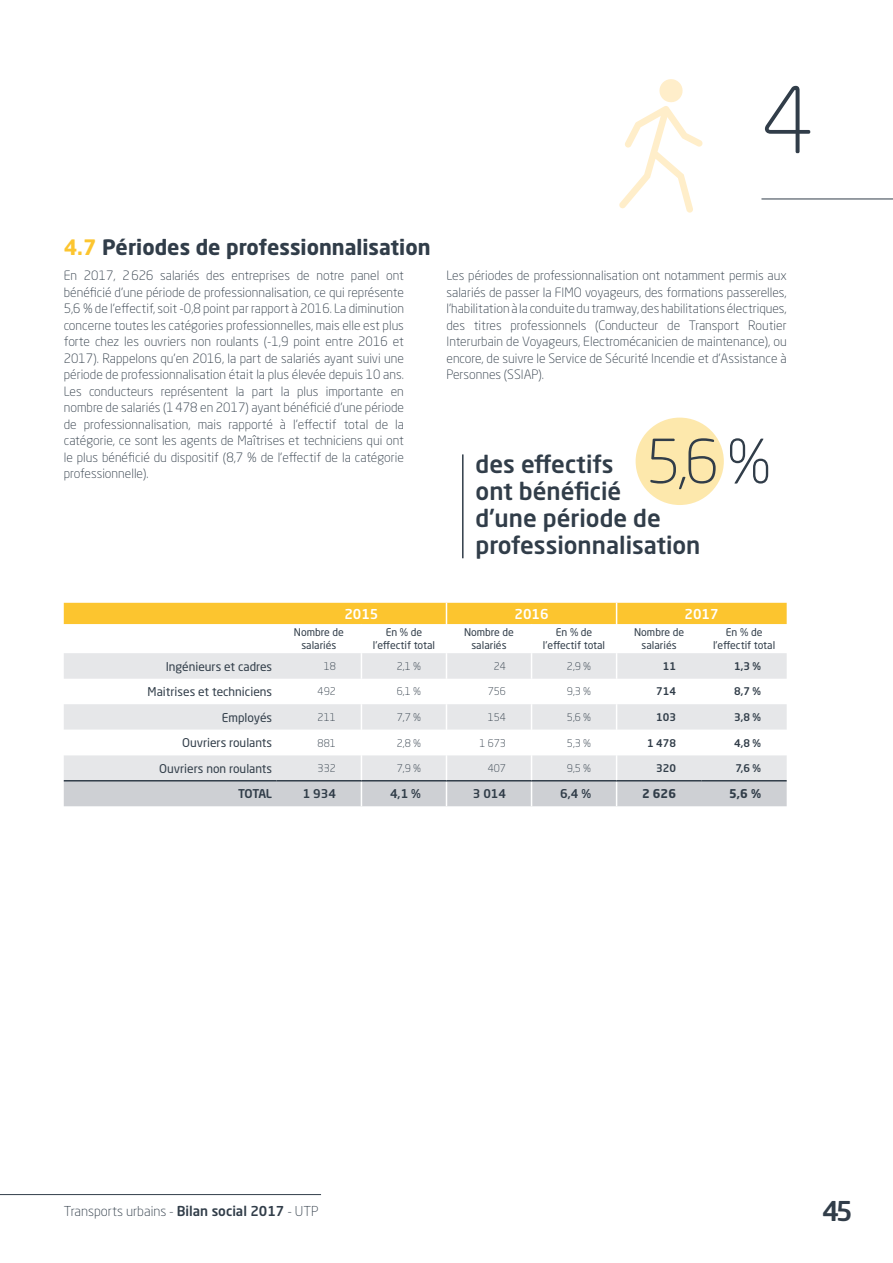
<style>
.page{position:relative;width:893px;height:1263px;background:#fff}
.page>*{position:absolute;margin:0;border:0;box-sizing:border-box;transform-origin:0 0}
.t1{font:300 90px "Neo Sans Pro";color:#313d49}
.t2{font:300 60px "Neo Sans Pro";color:#313d49}
.t3{font:500 27px "Neo Sans Pro";color:#313d49}
.t4{font:500 24px/27px "Neo Sans Pro";color:#313d49}
.t5{font:700 21px "Neo Sans Pro";color:#313d49}
.t6{font:300 13.5px "Neo Sans Pro";color:#313d49}
.t7{font:500 13.5px "Neo Sans Pro";color:#fff}
.t8{font:300 12.75px/16.5px "Neo Sans Pro";color:#313d49;text-align:justify}
.t9{font:12px "Neo Sans Pro";color:#313d49}
.t10{font:500 12px "Neo Sans Pro";letter-spacing:-.01em;color:#313d49}
.t11{font:700 12px "Neo Sans Pro";color:#313d49}
.t12{font:10.5px/12.6px "Neo Sans Pro";color:#313d49;text-align:center}
.t13{font:300 10.5px "Neo Sans Pro";color:#313d49}
.t14{font:500 10.5px "Neo Sans Pro";color:#313d49}
.s1{color:#fcc52f}
.s2{font-weight:500}
</style>
<div class="page">
<hr style="left:0;top:1194px;width:321px;height:1px;background:#313d49">
<hr style="left:761px;top:199px;width:132px;height:1px;background:#313d49">
<svg style="left:619px;top:79px;width:84px;height:134px"></svg>
<div style="left:636px;top:418px;width:88px;height:87px;background:#fde8ac;border-radius:50%"></div>
<hr style="left:462px;top:454px;width:2px;height:104px;background:#313d49">
<svg style="left:64px;top:603px;width:723px;height:203px"></svg>
<hr style="left:64px;top:780px;width:212px;height:1px;background:#313d49">
<hr style="left:276px;top:780px;width:85px;height:1px;background:#313d49">
<hr style="left:361px;top:780px;width:85px;height:1px;background:#313d49">
<hr style="left:446px;top:780px;width:85px;height:1px;background:#313d49">
<hr style="left:531px;top:780px;width:86px;height:1px;background:#313d49">
<hr style="left:617px;top:780px;width:85px;height:1px;background:#313d49">
<hr style="left:702px;top:780px;width:85px;height:1px;background:#313d49">
<h1 class="t1" style="left:761px;top:67px;width:54px">4</h1>
<h3 class="t5" style="left:64px;top:234px;width:368px"><span class="s1">4.7</span> Périodes de professionnalisation</h3>
<p class="t8" style="left:64px;top:267px;width:342px">En 2017, 2626 salariés des entreprises de notre panel ont bénéficié d’une période de professionnalisation, ce qui représente 5,6 % de l’effectif, soit -0,8 point par rapport à 2016. La diminution concerne toutes les catégories professionnelles, mais elle est plus forte chez les ouvriers non roulants (-1,9 point entre 2016 et 2017). Rappelons qu’en 2016, la part de salariés ayant suivi une période de professionnalisation était la plus élevée depuis 10 ans.<br>Les conducteurs représentent la part la plus importante en nombre de salariés (1478 en 2017) ayant bénéficié d’une période de professionnalisation, mais rapporté à l’effectif total de la catégorie, ce sont les agents de Maîtrises et techniciens qui ont le plus bénéficié du dispositif (8,7 % de l’effectif de la catégorie professionnelle).</p>
<p class="t8" style="left:446px;top:267px;width:342px">Les périodes de professionnalisation ont notamment permis aux salariés de passer la FIMO voyageurs, des formations passerelles, l’habilitation à la conduite du tramway, des habilitations électriques, des titres professionnels (Conducteur de Transport Routier Interurbain de Voyageurs, Electromécanicien de maintenance), ou encore, de suivre le Service de Sécurité Incendie et d’Assistance à Personnes (SSIAP).</p>
<h2 class="t2" style="left:646px;top:425px;width:128px">5,6 %</h2>
<h3 class="t4" style="left:476px;top:450px;width:226px">des effectifs<br>ont bénéficié<br>d’une période de professionnalisation</h3>
<p class="t7" style="left:344px;top:605px;width:36px">2015</p>
<p class="t7" style="left:514px;top:605px;width:36px">2016</p>
<p class="t7" style="left:685px;top:605px;width:36px">2017</p>
<p class="t12" style="left:294px;top:626px;width:51px">Nombre de salariés</p>
<p class="t12" style="left:373px;top:626px;width:64px">En % de l'effectif total</p>
<p class="t12" style="left:464px;top:626px;width:51px">Nombre de salariés</p>
<p class="t12" style="left:543px;top:626px;width:64px">En % de l'effectif total</p>
<p class="t12" style="left:634px;top:626px;width:51px">Nombre de salariés</p>
<p class="t12" style="left:713px;top:626px;width:64px">En % de l'effectif total</p>
<p class="t9" style="left:166px;top:659px;width:108px">Ingénieurs et cadres</p>
<p class="t13" style="left:324px;top:660px;width:14px">18</p>
<p class="t13" style="left:397px;top:660px;width:26px">2,1 %</p>
<p class="t13" style="left:494px;top:660px;width:14px">24</p>
<p class="t13" style="left:567px;top:660px;width:26px">2,9 %</p>
<p class="t14" style="left:663px;top:659px;width:15px">11</p>
<p class="t14" style="left:734px;top:659px;width:29px">1,3 %</p>
<p class="t9" style="left:148px;top:684px;width:126px">Maitrises et techniciens</p>
<p class="t13" style="left:318px;top:685px;width:20px">492</p>
<p class="t13" style="left:397px;top:685px;width:26px">6,1 %</p>
<p class="t13" style="left:488px;top:685px;width:20px">756</p>
<p class="t13" style="left:567px;top:685px;width:26px">9,3 %</p>
<p class="t14" style="left:656px;top:685px;width:21px">714</p>
<p class="t14" style="left:734px;top:685px;width:29px">8,7 %</p>
<p class="t9" style="left:222px;top:710px;width:52px">Employés</p>
<p class="t13" style="left:318px;top:711px;width:20px">211</p>
<p class="t13" style="left:397px;top:711px;width:26px">7,7 %</p>
<p class="t13" style="left:488px;top:711px;width:20px">154</p>
<p class="t13" style="left:567px;top:711px;width:26px">5,6 %</p>
<p class="t14" style="left:656px;top:710px;width:21px">103</p>
<p class="t14" style="left:734px;top:710px;width:29px">3,8 %</p>
<p class="t9" style="left:182px;top:735px;width:92px">Ouvriers roulants</p>
<p class="t13" style="left:318px;top:736px;width:20px">881</p>
<p class="t13" style="left:397px;top:736px;width:26px">2,8 %</p>
<p class="t13" style="left:479px;top:736px;width:28px">1 673</p>
<p class="t13" style="left:567px;top:736px;width:26px">5,3 %</p>
<p class="t14" style="left:647px;top:736px;width:31px">1 478</p>
<p class="t14" style="left:734px;top:736px;width:29px">4,8 %</p>
<p class="t9" style="left:159px;top:761px;width:114px">Ouvriers non roulants</p>
<p class="t13" style="left:318px;top:762px;width:20px">332</p>
<p class="t13" style="left:397px;top:762px;width:26px">7,9 %</p>
<p class="t13" style="left:488px;top:762px;width:20px">407</p>
<p class="t13" style="left:567px;top:762px;width:26px">9,5 %</p>
<p class="t14" style="left:656px;top:761px;width:21px">320</p>
<p class="t14" style="left:735px;top:761px;width:27px">7,6 %</p>
<p class="t10" style="left:238px;top:786px;width:36px">TOTAL</p>
<p class="t10" style="left:303px;top:786px;width:35px">1 934</p>
<p class="t10" style="left:390px;top:786px;width:32px">4,1 %</p>
<p class="t10" style="left:473px;top:786px;width:35px">3 014</p>
<p class="t10" style="left:560px;top:786px;width:32px">6,4 %</p>
<p class="t11" style="left:642px;top:786px;width:36px">2 626</p>
<p class="t11" style="left:729px;top:786px;width:33px">5,6 %</p>
<p class="t6" style="left:64px;top:1203px;width:256px">Transports urbains - <span class="s2">Bilan social 2017</span> - UTP</p>
<h3 class="t3" style="left:822px;top:1194px;width:32px">45</h3>
</div>
